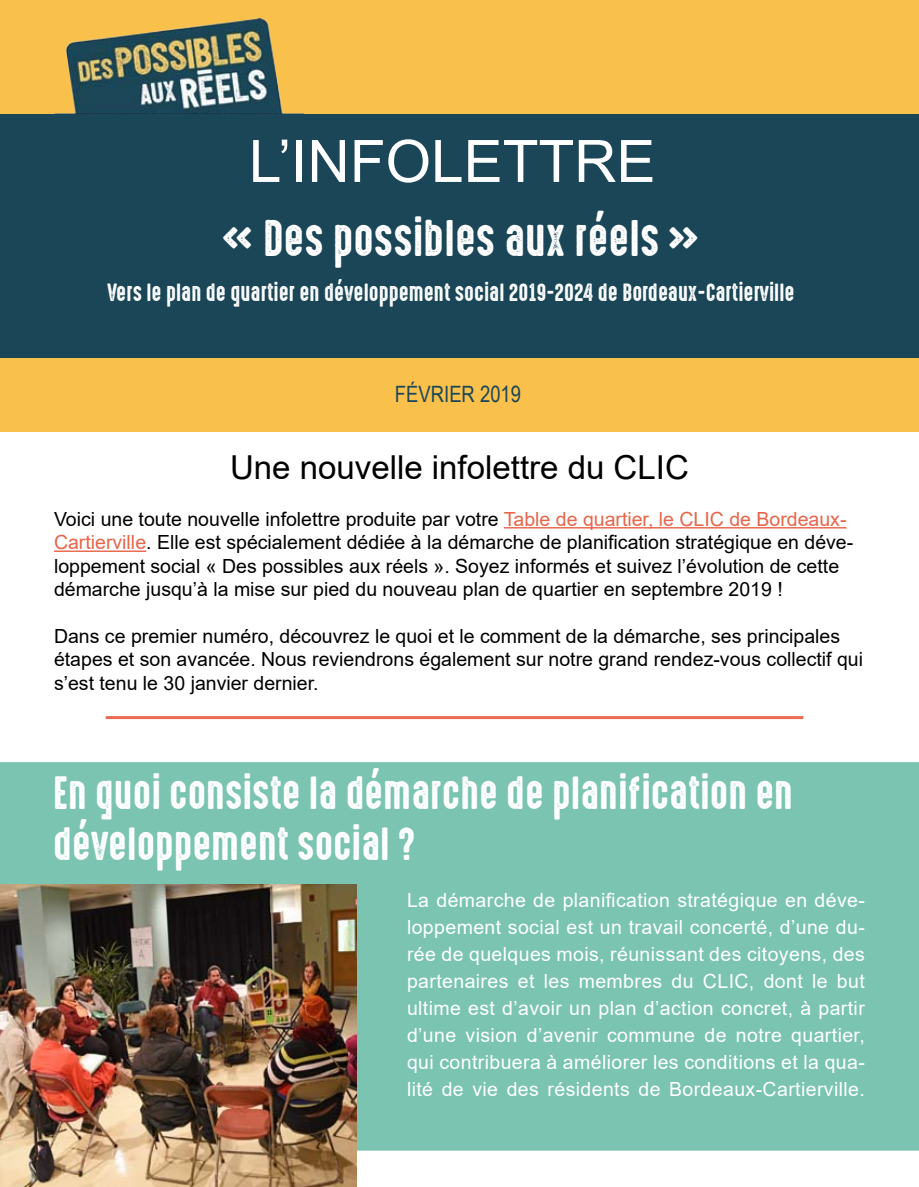
<style>
.page{position:relative;width:919px;height:1187px;background:#fff}
.page>*{position:absolute;margin:0;border:0;box-sizing:border-box;transform-origin:0 0}
.t1{font:58.5px "Arial";color:#fff}
.t2{font:46.5px "High Voltage Rough";color:#fff}
.t3{font:42px/50.4px "High Voltage Rough";color:#fff}
.t4{font:33px "Arial";color:#000}
.t5{font:22.5px "High Voltage Rough";color:#fff}
.t6{font:22.5px "Arial Narrow";color:#1a4657}
.t7{font:19.5px/23.4px "Arial";color:#000}
.t8{font:19.5px/27px "Arial";letter-spacing:.02em;color:#fff;text-align:justify}
.s1{color:#e76549}
</style>
<div class="page">
<div style="left:0;top:0;width:918px;height:431px;background:#fac04c"></div>
<img style="left:54px;top:19px;width:250px;height:95px">
<div style="left:0;top:114px;width:918px;height:244px;background:#1a4657"></div>
<hr style="left:504px;top:527px;width:342px;height:1px;background:#e76549">
<hr style="left:54px;top:550px;width:92px;height:2px;background:#e76549">
<hr style="left:106px;top:716px;width:697px;height:3px;background:#ed6c52">
<div style="left:0;top:762px;width:918px;height:387px;background:#7ac4b1"></div>
<img style="left:0;top:884px;width:357px;height:302px">
<h1 class="t1" style="left:249px;top:121px;width:408px">L’INFOLETTRE</h1>
<h2 class="t2" style="left:222px;top:213px;width:479px">« Des possibles aux réels »</h2>
<p class="t5" style="left:107px;top:280px;width:688px">Vers le plan de quartier en développement social 2019-2024 de Bordeaux-Cartierville</p>
<p class="t6" style="left:395px;top:378px;width:128px">FÉVRIER 2019</p>
<h3 class="t4" style="left:230px;top:444px;width:460px">Une nouvelle infolettre du CLIC</h3>
<p class="t7" style="left:54px;top:507px;width:800px">Voici une toute nouvelle infolettre produite par votre <span class="s1">Table de quartier, le CLIC de Bordeaux-Cartierville</span>. Elle est spécialement dédiée à la démarche de planification stratégique en déve&shy;loppement social « Des possibles aux réels ». Soyez informés et suivez l’évolution de cette démarche jusqu’à la mise sur pied du nouveau plan de quartier en septembre 2019 !</p>
<p class="t7" style="left:54px;top:624px;width:810px">Dans ce premier numéro, découvrez le quoi et le comment de la démarche, ses principales étapes et son avancée. Nous reviendrons également sur notre grand rendez-vous collectif qui s’est tenu le 30 janvier dernier.</p>
<h3 class="t3" style="left:53px;top:769px;width:741px">En quoi consiste la démarche de planification en développement social ?</h3>
<p class="t8" style="left:407px;top:886px;width:459px">La démarche de planification stratégique en déve&shy;loppement social est un travail concerté, d’une du&shy;rée de quelques mois, réunissant des citoyens, des partenaires et les membres du CLIC, dont le but ultime est d’avoir un plan d’action concret, à partir d’une vision d’avenir commune de notre quartier, qui contribuera à améliorer les conditions et la qua&shy;lité de vie des résidents de Bordeaux-Cartierville.</p>
</div>
